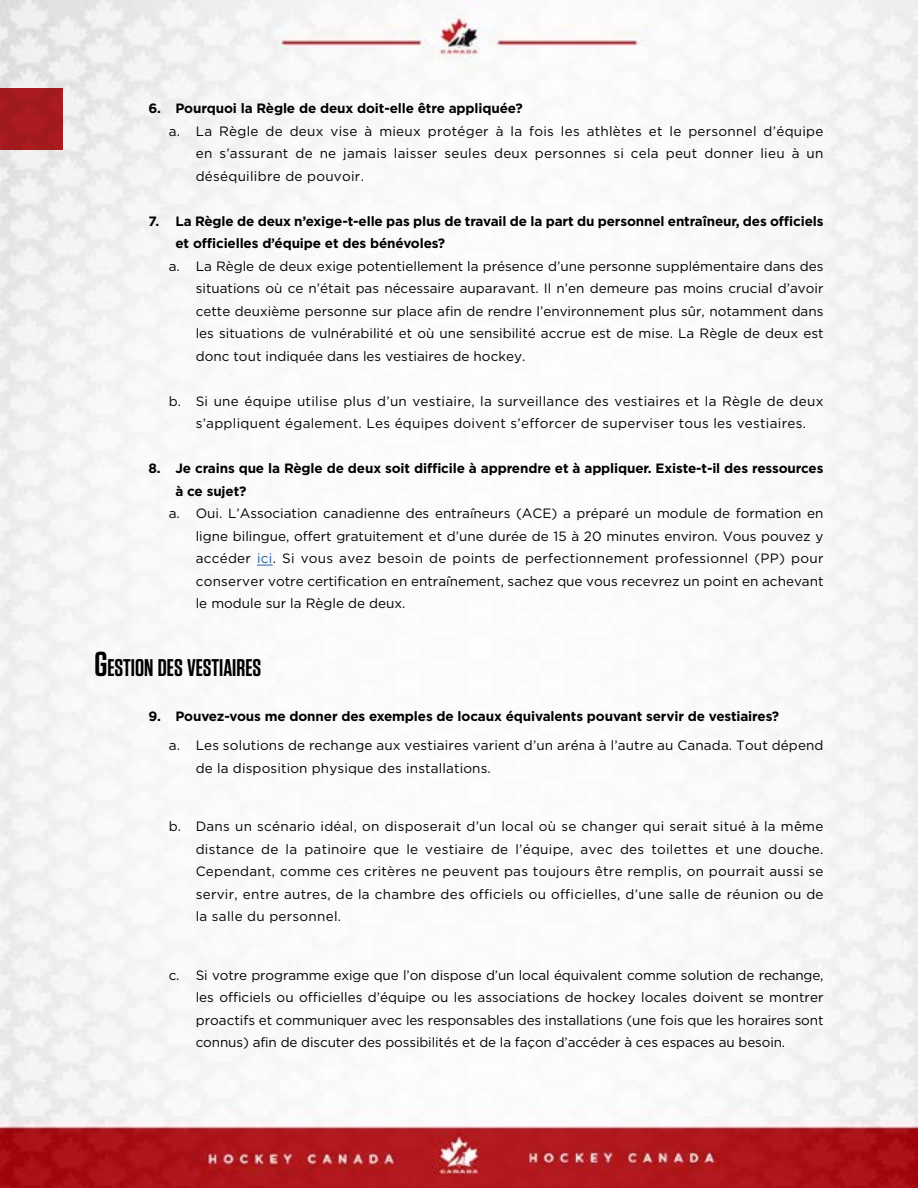
<style>
.page{position:relative;width:918px;height:1188px;background:#fff}
.page>*{position:absolute;margin:0;border:0;box-sizing:border-box;transform-origin:0 0}
.t1{font:600 24.15px "Tungsten";color:#000}
.t2{font:13.5px/22.5px "Gotham";letter-spacing:.01em;color:#000;text-align:justify}
.t3{font:700 13.5px/22.5px "Gotham";letter-spacing:-.01em;color:#000}
.s1{color:#215e9e}
.s2{font-size:34.5px}
</style>
<div class="page">
<img style="left:0;top:0;width:918px;height:1188px">
<div style="left:0;top:89px;width:62px;height:61px;background:#a41a1e"></div>
<svg style="left:257px;top:565px;width:16px;height:1px"></svg>
<p class="t3" style="left:148px;top:97px;width:376px">6. Pourquoi la Règle de deux doit-elle être appliquée?</p>
<p class="t2" style="left:196px;top:119px;width:629px;text-indent:-27px">a. La Règle de deux vise à mieux protéger à la fois les athlètes et le personnel d’équipe en s’assurant de ne jamais laisser seules deux personnes si cela peut donner lieu à un déséquilibre de pouvoir.</p>
<p class="t3" style="left:176px;top:210px;width:650px;text-indent:-27px">7. La Règle de deux n’exige-t-elle pas plus de travail de la part du personnel entraîneur, des officiels et officielles d’équipe et des bénévoles?</p>
<p class="t2" style="left:196px;top:255px;width:629px;text-indent:-27px">a. La Règle de deux exige potentiellement la présence d’une personne supplémentaire dans des situations où ce n’était pas nécessaire auparavant. Il n’en demeure pas moins crucial d’avoir cette deuxième personne sur place afin de rendre l’environnement plus sûr, notamment dans les situations de vulnérabilité et où une sensibilité accrue est de mise. La Règle de deux est donc tout indiquée dans les vestiaires de hockey.</p>
<p class="t2" style="left:196px;top:390px;width:629px;text-indent:-27px">b. Si une équipe utilise plus d’un vestiaire, la surveillance des vestiaires et la Règle de deux s’appliquent également. Les équipes doivent s’efforcer de superviser tous les vestiaires.</p>
<p class="t3" style="left:176px;top:457px;width:649px;text-indent:-27px">8. Je crains que la Règle de deux soit difficile à apprendre et à appliquer. Existe-t-il des ressources à ce sujet?</p>
<p class="t2" style="left:196px;top:502px;width:629px;text-indent:-27px">a. Oui. L’Association canadienne des entraîneurs (ACE) a préparé un module de formation en ligne bilingue, offert gratuitement et d’une durée de 15 à 20 minutes environ. Vous pouvez y accéder <span class="s1">ici</span>. Si vous avez besoin de points de perfectionnement professionnel (PP) pour conserver votre certification en entraînement, sachez que vous recevrez un point en achevant le module sur la Règle de deux.</p>
<h1 class="t1" style="left:94px;top:655px;width:168px"><span class="s2">G</span>ESTION DES VESTIAIRES</h1>
<p class="t3" style="left:148px;top:705px;width:632px">9. Pouvez-vous me donner des exemples de locaux équivalents pouvant servir de vestiaires?</p>
<p class="t2" style="left:196px;top:734px;width:629px;text-indent:-27px">a. Les solutions de rechange aux vestiaires varient d’un aréna à l’autre au Canada. Tout dépend de la disposition physique des installations.</p>
<p class="t2" style="left:196px;top:815px;width:629px;text-indent:-27px">b. Dans un scénario idéal, on disposerait d’un local où se changer qui serait situé à la même distance de la patinoire que le vestiaire de l’équipe, avec des toilettes et une douche.<br>Cependant, comme ces critères ne peuvent pas toujours être remplis, on pourrait aussi se servir, entre autres, de la chambre des officiels ou officielles, d’une salle de réunion ou de la salle du personnel.</p>
<p class="t2" style="left:196px;top:963px;width:629px;text-indent:-27px">c. Si votre programme exige que l’on dispose d’un local équivalent comme solution de rechange, les officiels ou officielles d’équipe ou les associations de hockey locales doivent se montrer proactifs et communiquer avec les responsables des installations (une fois que les horaires sont connus) afin de discuter des possibilités et de la façon d’accéder à ces espaces au besoin.</p>
</div>
